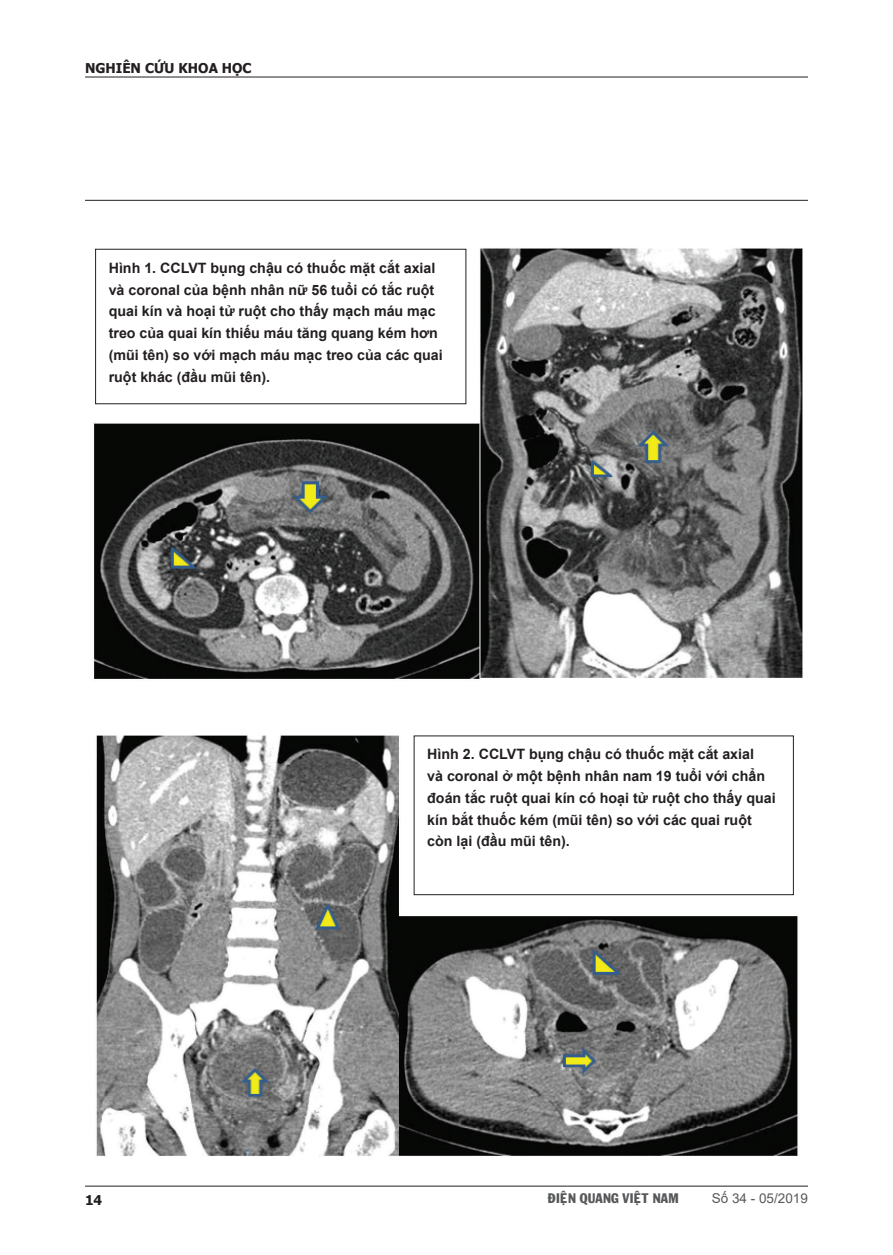
<style>
.page{position:relative;width:893px;height:1255px;background:#fff}
.page>*{position:absolute;margin:0;border:0;box-sizing:border-box;transform-origin:0 0}
.t1{font:700 14.25px/21.8px "Arial";color:#231f20}
.t2{font:700 13.5px "Tahoma";color:#231f20}
.t3{font:13.5px "VNI Franko";color:#57585a}
.t4{font:13.5px "Arial";color:#57585a}
</style>
<div class="page">
<hr style="left:85px;top:1185px;width:723px;height:1px;background:#231f20">
<hr style="left:85px;top:77px;width:723px;height:1px;background:#231f20">
<hr style="left:85px;top:200px;width:723px;height:1px;background:#231f20">
<img style="left:93px;top:248px;width:710px;height:432px">
<img style="left:96px;top:735px;width:702px;height:421px">
<div style="left:71px;top:234px;width:404px;height:183px;background:#fff"></div>
<div style="left:95px;top:249px;width:371px;height:155px;border:1px solid #231f20"></div>
<div style="left:405px;top:723px;width:400px;height:189px;background:#fff"></div>
<div style="left:414px;top:735px;width:380px;height:160px;border:1px solid #231f20"></div>
<p class="t2" style="left:85px;top:59px;width:168px">NGHIÊN CỨU KHOA HỌC</p>
<p class="t1" style="left:109px;top:257px;width:336px">Hình 1. CCLVT bụng chậu có thuốc mặt cắt axial và coronal của bệnh nhân nữ 56 tuổi có tắc ruột quai kín và hoại tử ruột cho thấy mạch máu mạc treo của quai kín thiếu máu tăng quang kém hơn (mũi tên) so với mạch máu mạc treo của các quai ruột khác (đầu mũi tên).</p>
<p class="t1" style="left:427px;top:743px;width:350px">Hình 2. CCLVT bụng chậu có thuốc mặt cắt axial<br>và coronal ở một bệnh nhân nam 19 tuổi với chẩn đoán tắc ruột quai kín có hoại tử ruột cho thấy quai kín bắt thuốc kém (mũi tên) so với các quai ruột còn lại (đầu mũi tên).</p>
<p class="t2" style="left:85px;top:1190px;width:19px">14</p>
<p class="t3" style="left:548px;top:1187px;width:132px">ÑIEÄN QUANG VIEÄT NAM</p>
<p class="t4" style="left:712px;top:1188px;width:98px">Số 34 - 05/2019</p>
</div>
